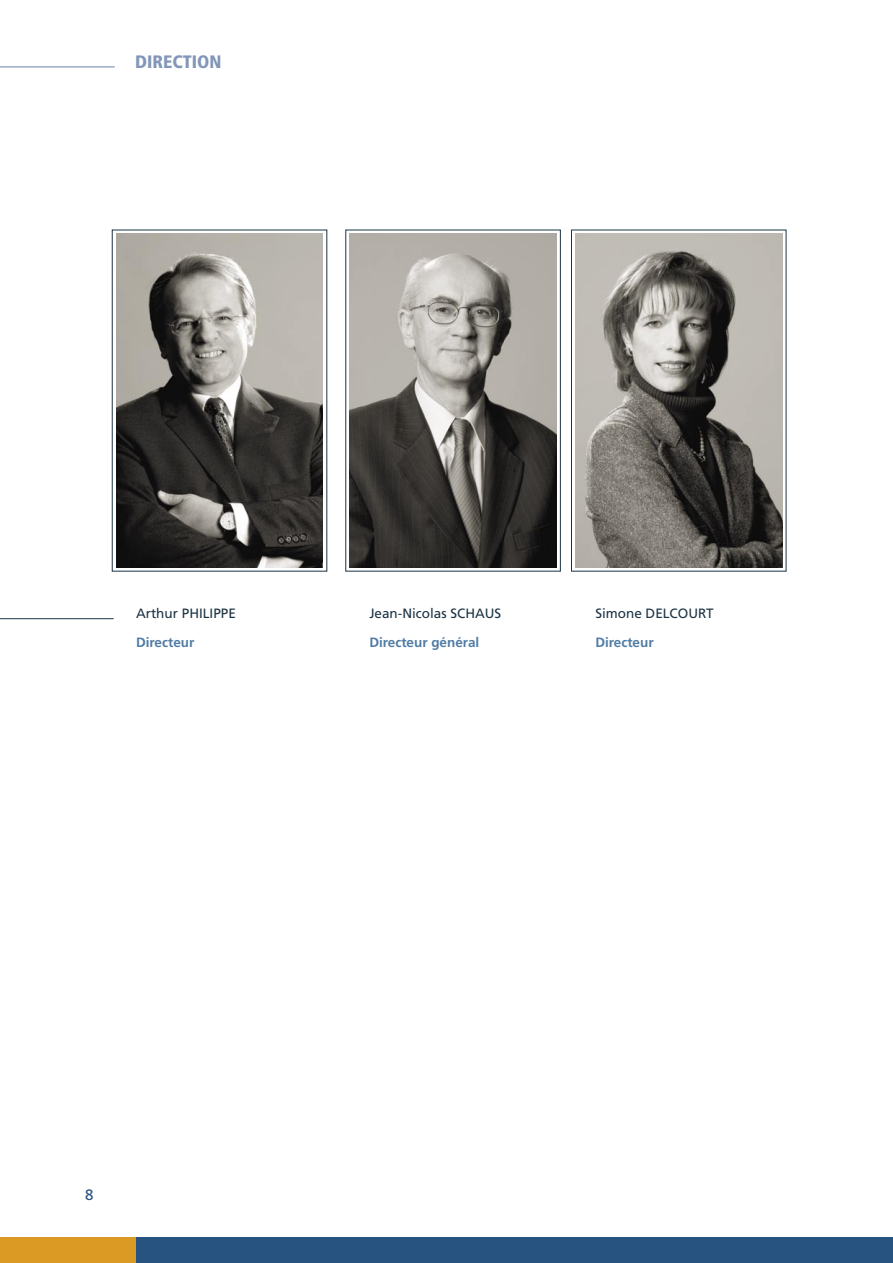
<style>
.page{position:relative;width:893px;height:1263px;background:#fff}
.page>*{position:absolute;margin:0;border:0;box-sizing:border-box;transform-origin:0 0}
.tête_de_chapitre{font:900 condensed 18px "Frutiger";color:#8296b8}
.t1{font:15px "Frutiger";color:#275380}
.t2{font:13.5px "Frutiger";color:#1c3343}
.t3{font:700 13.5px "Frutiger";color:#507ca5}
</style>
<div class="page">
<hr style="left:0;top:66px;width:115px;height:1px;background:#788fb3">
<div style="left:0;top:1237px;width:136px;height:26px;background:#da9a23"></div>
<div style="left:136px;top:1237px;width:757px;height:26px;background:#275380"></div>
<img style="left:575px;top:234px;width:207px;height:333px">
<div style="left:571px;top:230px;width:215px;height:341px;border:1px solid #1c3343"></div>
<hr style="left:0;top:618px;width:114px;height:1px;background:#1c3343">
<img style="left:116px;top:234px;width:207px;height:333px">
<div style="left:112px;top:230px;width:215px;height:341px;border:1px solid #1c3343"></div>
<img style="left:350px;top:234px;width:206px;height:333px">
<div style="left:345px;top:230px;width:216px;height:341px;border:1px solid #1c3343"></div>
<p class="tête_de_chapitre" style="left:135px;top:50px;width:88px">DIRECTION</p>
<p class="t2" style="left:136px;top:606px;width:101px">Arthur PHILIPPE</p>
<p class="t3" style="left:136px;top:634px;width:60px">Directeur</p>
<p class="t2" style="left:369px;top:606px;width:134px">Jean-Nicolas SCHAUS</p>
<p class="t3" style="left:369px;top:634px;width:112px">Directeur général</p>
<p class="t2" style="left:595px;top:606px;width:120px">Simone DELCOURT</p>
<p class="t3" style="left:595px;top:634px;width:60px">Directeur</p>
<p class="t1" style="left:85px;top:1186px;width:10px">8</p>
</div>
